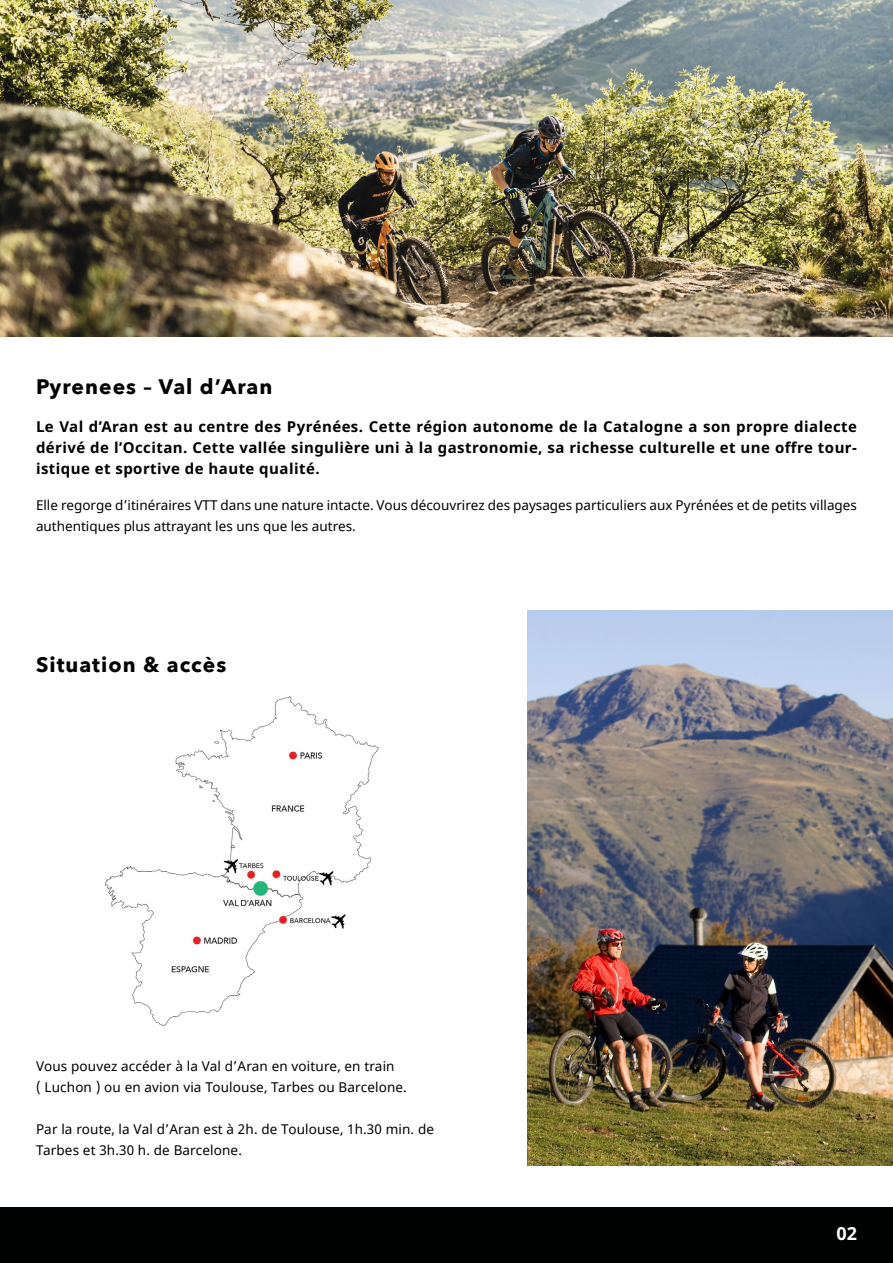
<style>
.page{position:relative;width:893px;height:1263px;background:#fff}
.page>*{position:absolute;margin:0;border:0;box-sizing:border-box;transform-origin:0 0}
.t1{font:700 21px "Avenir Next";letter-spacing:.05em;color:#000}
.t2{font:700 18px "Noto Sans";color:#fff}
.t3{font:700 15px/21px "Noto Sans";letter-spacing:.03em;color:#000;text-align:justify}
.t4{font:13.5px/21px "Noto Sans";color:#000}
</style>
<div class="page">
<img style="left:527px;top:611px;width:366px;height:554px">
<img style="left:0;top:0;width:893px;height:337px">
<div style="left:0;top:1208px;width:893px;height:55px;background:#000101"></div>
<img style="left:105px;top:696px;width:274px;height:330px">
<h1 class="t1" style="left:36px;top:369px;width:238px">Pyrenees – Val d’Aran</h1>
<p class="t3" style="left:36px;top:416px;width:822px">Le Val d’Aran est au centre des Pyrénées. Cette région autonome de la Catalogne a son propre dialecte dérivé de l’Occitan. Cette vallée singulière uni à la gastronomie, sa richesse culturelle et une offre tour&shy;istique et sportive de haute qualité.</p>
<p class="t4" style="left:36px;top:495px;width:822px">Elle regorge d’itinéraires VTT dans une nature intacte. Vous découvrirez des paysages particuliers aux Pyrénées et de petits villages authentiques plus attrayant les uns que les autres.</p>
<h1 class="t1" style="left:36px;top:647px;width:192px">Situation &amp; accès</h1>
<p class="t4" style="left:36px;top:1056px;width:372px">Vous pouvez accéder à la Val d’Aran en voiture, en train<br>( Luchon ) ou en avion via Toulouse, Tarbes ou Barcelone.</p>
<p class="t4" style="left:36px;top:1119px;width:400px">Par la route, la Val d’Aran est à 2h. de Toulouse, 1h.30 min. de<br>Tarbes et 3h.30 h. de Barcelone.</p>
<h2 class="t2" style="left:836px;top:1221px;width:22px">02</h2>
</div>
